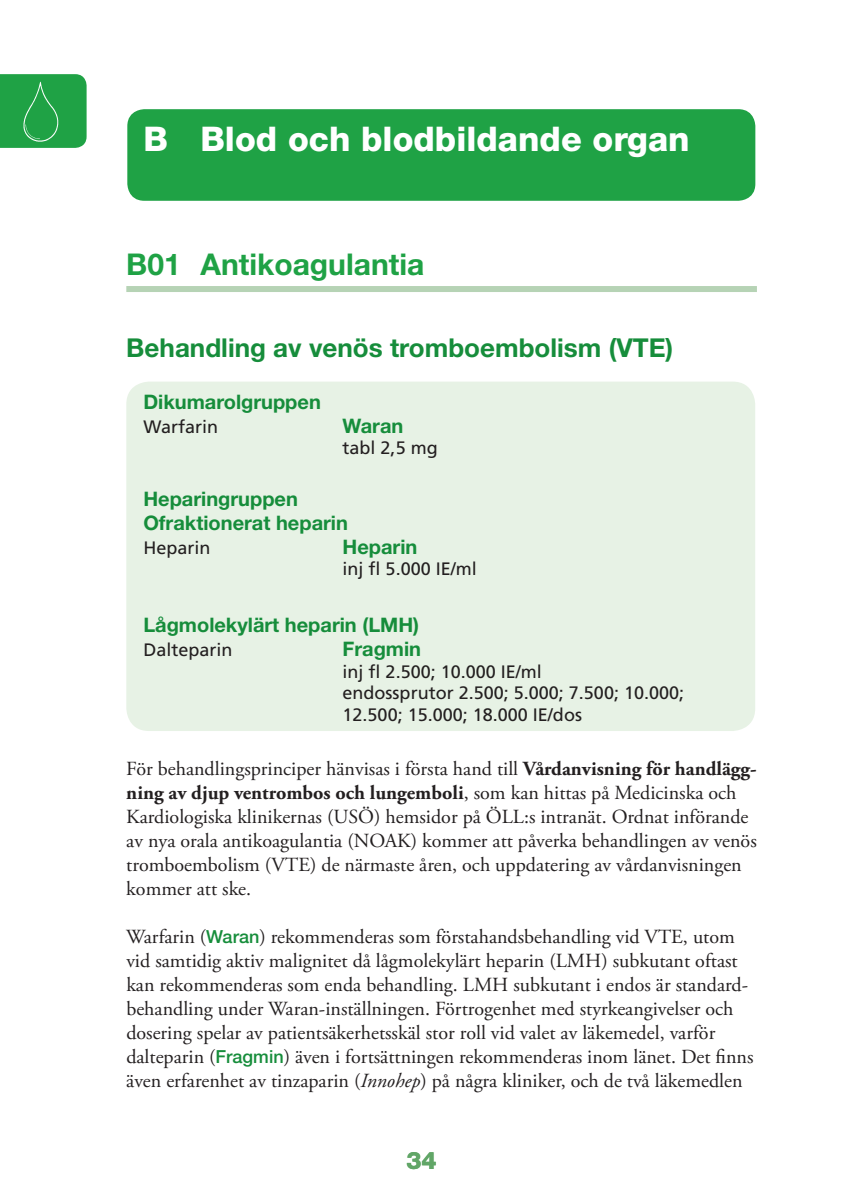
<style>
.page{position:relative;width:841px;height:1191px;background:#fff}
.page>*{position:absolute;margin:0;border:0;box-sizing:border-box;transform-origin:0 0}
.t1{font:800 34px "Helvetica Neue";color:#fff}
.t2{font:700 30px "Helvetica Neue";color:#1fa245}
.t3{font:700 26px "Helvetica Neue";color:#168d3b}
.t4{font:800 24px "Helvetica Neue";color:#61a667}
.t5{font:20px/24px "Adobe Garamond Pro";color:#231f20}
.t6{font:700 20px/24px "Helvetica Neue";color:#168d3b}
.t7{font:18px/21.6px "Frutiger";color:#231f20}
.s1{font-weight:700}
.s2{font-family:"Helvetica Neue";font-weight:500;font-size:18px;color:#168d3b}
.s3{font-style:italic}
</style>
<div class="page">
<div style="left:0;top:74px;width:86px;height:74px;background:#1fa245"></div>
<img style="left:16px;top:76px;width:55px;height:72px">
<div style="left:127px;top:109px;width:627px;height:92px;background:#1fa245;border-radius:17px"></div>
<div style="left:126px;top:381px;width:628px;height:350px;background:#e7f2e5;border-radius:23px"></div>
<div style="left:126px;top:286px;width:630px;height:6px;background:#b6d3b5"></div>
<h1 class="t1" style="left:143px;top:119px;width:547px">B Blod och blodbildande organ</h1>
<h2 class="t2" style="left:126px;top:246px;width:299px">B01 Antikoagulantia</h2>
<h3 class="t3" style="left:126px;top:332px;width:548px">Behandling av venös tromboembolism (VTE)</h3>
<p class="t6" style="left:143px;top:389px;width:179px">Dikumarolgruppen</p>
<p class="t7" style="left:143px;top:415px;width:76px">Warfarin</p>
<p class="t6" style="left:342px;top:413px;width:62px">Waran</p>
<p class="t7" style="left:342px;top:437px;width:97px">tabl 2,5 mg</p>
<p class="t6" style="left:143px;top:486px;width:206px">Heparingruppen<br>Ofraktionerat heparin</p>
<p class="t7" style="left:143px;top:536px;width:69px">Heparin</p>
<p class="t6" style="left:342px;top:534px;width:76px">Heparin</p>
<p class="t7" style="left:342px;top:558px;width:136px">inj fl 5.000 IE/ml</p>
<p class="t6" style="left:143px;top:612px;width:277px">Lågmolekylärt heparin (LMH)</p>
<p class="t7" style="left:143px;top:639px;width:91px">Dalteparin</p>
<p class="t6" style="left:342px;top:636px;width:80px">Fragmin</p>
<p class="t7" style="left:342px;top:660px;width:343px">inj fl 2.500; 10.000 IE/ml<br>endossprutor 2.500; 5.000; 7.500; 10.000;<br>12.500; 15.000; 18.000 IE/dos</p>
<p class="t5" style="left:126px;top:757px;width:631px">För behandlingsprinciper hänvisas i första hand till <span class="s1">Vårdanvisning för handlägg&shy;ning av djup ventrombos och lungemboli</span>, som kan hittas på Medicinska och Kardiologiska klinikernas (USÖ) hemsidor på ÖLL:s intranät. Ordnat införande av nya orala antikoagulantia (NOAK) kommer att påverka behandlingen av venös tromboembolism (VTE) de närmaste åren, och uppdatering av vårdanvisningen kommer att ske.</p>
<p class="t5" style="left:126px;top:925px;width:628px">Warfarin (<span class="s2">Waran</span>) rekommenderas som förstahandsbehandling vid VTE, utom vid samtidig aktiv malignitet då lågmolekylärt heparin (LMH) subkutant oftast kan rekommenderas som enda behandling. LMH subkutant i endos är standard&shy;behandling under Waran-inställningen. Förtrogenhet med styrkeangivelser och dosering spelar av patientsäkerhetsskäl stor roll vid valet av läkemedel, varför dalteparin (<span class="s2">Fragmin</span>) även i fortsättningen rekommenderas inom länet. Det finns även erfarenhet av tinzaparin (<span class="s3">Innohep</span>) på några kliniker, och de två läkemedlen</p>
<p class="t4" style="left:406px;top:1145px;width:32px">34</p>
</div>
